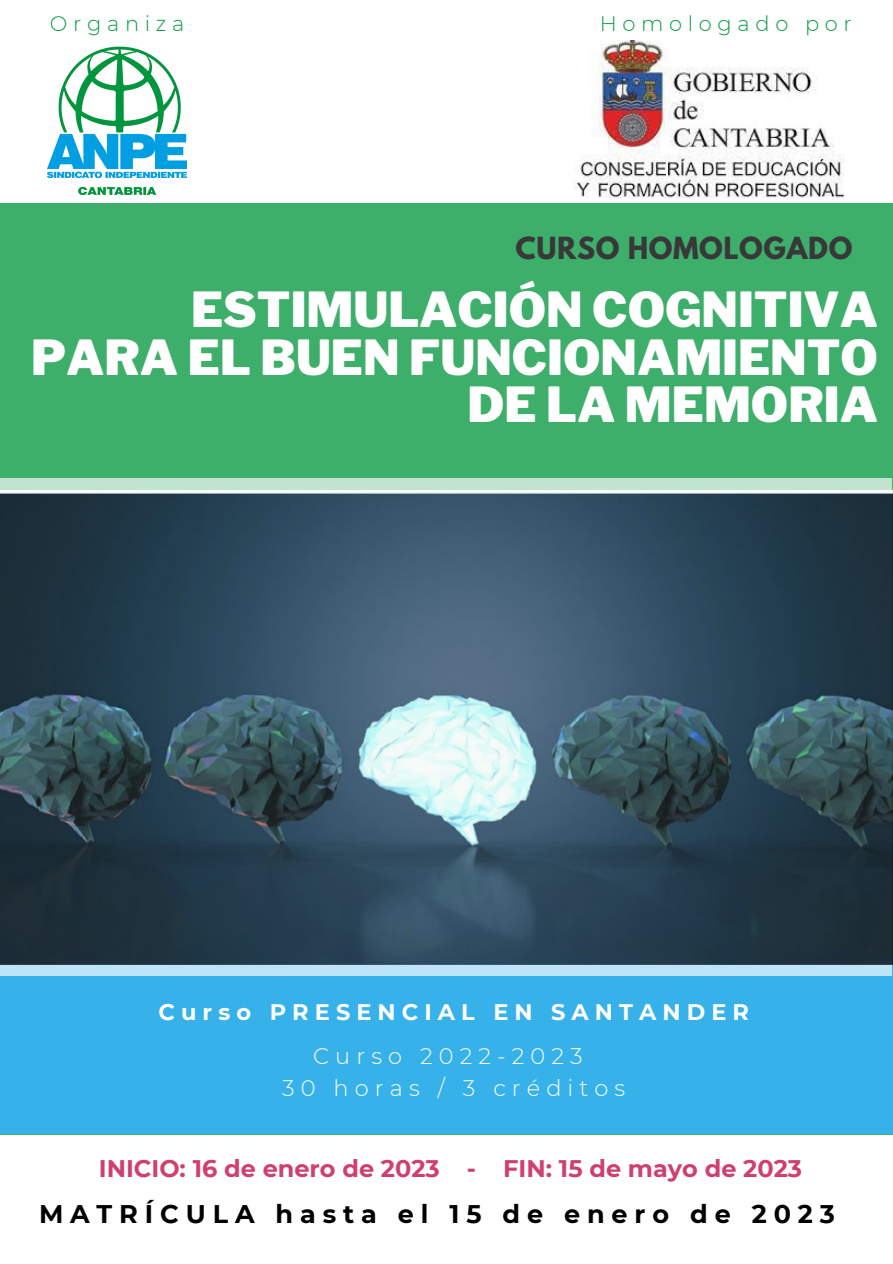
<style>
.page{position:relative;width:893px;height:1264px;background:#fff}
.page>*{position:absolute;margin:0;border:0;box-sizing:border-box;transform-origin:0 0}
.t1{font:900 48px/47.2px "Libre Franklin";color:#fff;text-align:right}
.t2{font:700 27px "League Spartan";letter-spacing:.02em;color:#383838}
.t3{font:700 25.5px "Montserrat";letter-spacing:.27em;color:#000}
.t4{font:700 24px "Montserrat";color:#cf3f6f}
.t5{font:300 22.5px/31.5px "Montserrat";letter-spacing:.27em;color:#fff;text-align:center}
.t6{font:700 22.5px "Montserrat";letter-spacing:.27em;color:#fff}
.t7{font:300 21px "Montserrat";letter-spacing:.27em;color:#0e9c46}
</style>
<div class="page">
<div style="left:0;top:203px;width:892px;height:930px;background:#3eaf6b"></div>
<div style="left:0;top:959px;width:892px;height:174px;background:#36b1e9"></div>
<img style="left:47px;top:46px;width:140px;height:149px">
<img style="left:573px;top:40px;width:271px;height:158px">
<svg style="left:0;top:478px;width:891px;height:498px;background:#b8dedc"></svg>
<img style="left:0;top:490px;width:892px;height:474px">
<p class="t7" style="left:50px;top:11px;width:136px">Organiza</p>
<p class="t7" style="left:599px;top:11px;width:254px">Homologado por</p>
<p class="t2" style="left:515px;top:234px;width:338px">CURSO HOMOLOGADO</p>
<p class="t1" style="left:31px;top:286px;width:848px">ESTIMULACIÓN COGNITIVA<br>PARA EL BUEN FUNCIONAMIENTO<br>DE LA MEMORIA</p>
<p class="t6" style="left:158px;top:998px;width:592px">Curso PRESENCIAL EN SANTANDER</p>
<p class="t5" style="left:282px;top:1040px;width:344px">Curso 2022-2023<br>30 horas / 3 créditos</p>
<p class="t4" style="left:99px;top:1153px;width:704px">INICIO: 16 de enero de 2023 - FIN: 15 de mayo de 2023</p>
<p class="t3" style="left:39px;top:1198px;width:797px">MATRÍCULA hasta el 15 de enero de 2023</p>
</div>
